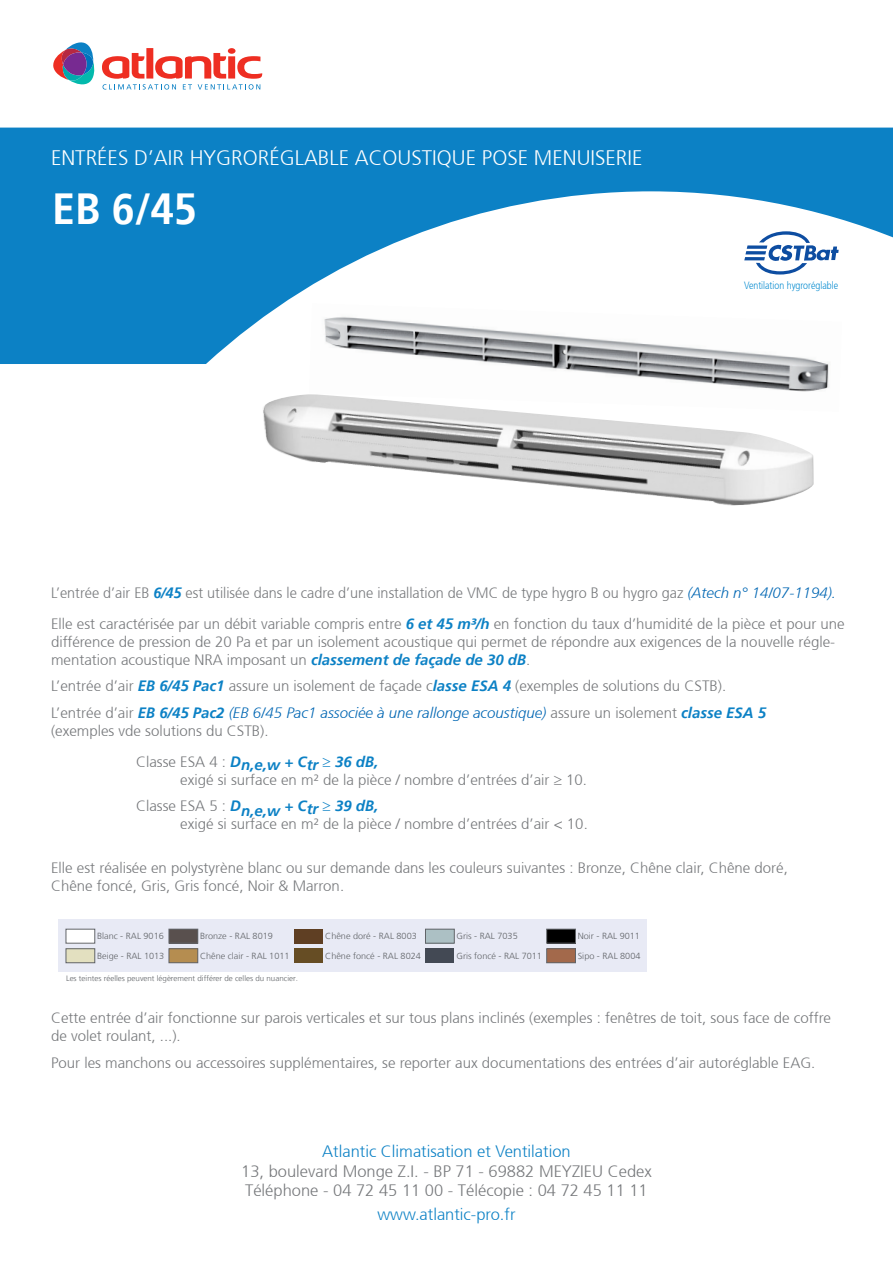
<style>
.page{position:relative;width:893px;height:1263px;background:#fff}
.page>*{position:absolute;margin:0;border:0;box-sizing:border-box;transform-origin:0 0}
.t1{font:700 43.5px "Frutiger 65";color:#fff;scale:.95 1}
.t2{font:300 21px "Frutiger 45";color:#fff}
.t3{font:300 16.5px/19.5px "Frutiger 45";color:#76787b;text-align:center}
.t4{font:300 16.5px "Frutiger 45";color:#0c81c5}
.t5{font:300 15px/18px "Frutiger 45";color:#76787b}
.t6{font:300 15px "Frutiger 45";color:#76787b;scale:.96 1}
.t7{font:300 10.5px "Frutiger 45";color:#0089cf;scale:.84 1}
.t8{font:300 8.85px "Frutiger";color:#616468}
.t9{font:300 7.8px "Frutiger";color:#616468}
.s1{font-family:"Frutiger 66";font-weight:700;font-style:italic;color:#0c81c5}
.s2{font-family:"Frutiger 46";font-style:italic;color:#0166b3}
.s3{color:#0c81c5}
</style>
<div class="page">
<svg style="left:0;top:128px;width:893px;height:236px;fill:#0c81c5"></svg>
<svg style="left:53px;top:42px;width:42px;height:43px"></svg>
<svg style="left:102px;top:48px;width:160px;height:42px"></svg>
<img style="left:309px;top:303px;width:533px;height:89px">
<img style="left:263px;top:394px;width:551px;height:112px">
<div style="left:58px;top:920px;width:589px;height:52px;background:#e8eaf5"></div>
<div style="left:66px;top:929px;width:29px;height:14px;background:#fff"></div>
<div style="left:66px;top:929px;width:29px;height:14px;border:1px solid #616468"></div>
<div style="left:66px;top:949px;width:29px;height:14px;background:#e3e0c0"></div>
<div style="left:66px;top:948px;width:29px;height:15px;border:1px solid #616468"></div>
<div style="left:169px;top:929px;width:29px;height:14px;background:#59504e"></div>
<div style="left:169px;top:929px;width:29px;height:14px;border:1px solid #616468"></div>
<div style="left:169px;top:949px;width:29px;height:14px;background:#b58d50"></div>
<div style="left:169px;top:948px;width:29px;height:15px;border:1px solid #616468"></div>
<div style="left:294px;top:929px;width:29px;height:14px;background:#5f3f23"></div>
<div style="left:294px;top:949px;width:29px;height:14px;background:#664d24"></div>
<div style="left:425px;top:929px;width:29px;height:14px;background:#acc0c4"></div>
<div style="left:425px;top:929px;width:29px;height:14px;border:1px solid #616468"></div>
<div style="left:425px;top:949px;width:29px;height:14px;background:#434954"></div>
<div style="left:547px;top:929px;width:28px;height:14px;background:#000"></div>
<div style="left:546px;top:929px;width:30px;height:14px;border:1px solid #616468"></div>
<div style="left:547px;top:949px;width:28px;height:14px;background:#a3694b"></div>
<div style="left:546px;top:948px;width:30px;height:15px;border:1px solid #616468"></div>
<svg style="left:744px;top:231px;width:95px;height:43px"></svg>
<p class="t2" style="left:51px;top:145px;width:593px">ENTRÉES D’AIR HYGRORÉGLABLE ACOUSTIQUE POSE MENUISERIE</p>
<p class="t1" style="left:52px;top:183px;width:154px">EB 6/45</p>
<p class="t7" style="left:744px;top:279px;width:113px">Ventilation hygroréglable</p>
<p class="t6" style="left:51px;top:584px;width:819px">L’entrée d’air EB <span class="s1">6/45</span> est utilisée dans le cadre d’une installation de VMC de type hygro B ou hygro gaz <span class="s2">(Atech n° 14/07-1194).</span></p>
<p class="t5" style="left:51px;top:615px;width:795px">Elle est caractérisée par un débit variable compris entre <span class="s1">6 et 45 m³/h</span> en fonction du taux d’humidité de la pièce et pour une différence de pression de 20 Pa et par un isolement acoustique qui permet de répondre aux exigences de la nouvelle régle&shy;mentation acoustique NRA imposant un <span class="s1">classement de façade de 30 dB</span>.</p>
<p class="t5" style="left:51px;top:677px;width:677px">L’entrée d’air <span class="s1">EB 6/45 Pac1</span> assure un isolement de façade c<span class="s1">lasse ESA 4</span> (exemples de solutions du CSTB).</p>
<p class="t5" style="left:51px;top:704px;width:717px">L’entrée d’air <span class="s1">EB 6/45 Pac2</span> <span class="s2">(EB 6/45 Pac1 associée à une rallonge acoustique)</span> assure un isolement <span class="s1">classe ESA 5 </span>(exemples vde solutions du CSTB).</p>
<p class="t5" style="left:180px;top:753px;width:408px;text-indent:-44px">Classe ESA 4 : <span class="s1">Dn,e,w + Ctr</span> <span class="s3">≥</span> <span class="s1">36 dB,<br></span>exigé si surface en m² de la pièce / nombre d’entrées d’air ≥ 10.</p>
<p class="t5" style="left:180px;top:797px;width:409px;text-indent:-44px">Classe ESA 5 : <span class="s1">Dn,e,w + Ctr</span> <span class="s3">≥</span> <span class="s1">39 dB,<br></span>exigé si surface en m² de la pièce / nombre d’entrées d’air &lt; 10.</p>
<p class="t5" style="left:51px;top:859px;width:738px">Elle est réalisée en polystyrène blanc ou sur demande dans les couleurs suivantes : Bronze, Chêne clair, Chêne doré,<br>Chêne foncé, Gris, Gris foncé, Noir &amp; Marron.</p>
<p class="t8" style="left:97px;top:931px;width:68px">Blanc - RAL 9016</p>
<p class="t8" style="left:97px;top:950px;width:69px">Beige - RAL 1013</p>
<p class="t8" style="left:200px;top:931px;width:74px">Bronze - RAL 8019</p>
<p class="t8" style="left:200px;top:950px;width:91px">Chêne clair - RAL 1011</p>
<p class="t9" style="left:66px;top:974px;width:233px">Les teintes réelles peuvent légèrement différer de celles du nuancier.</p>
<p class="t8" style="left:325px;top:931px;width:93px">Chêne doré - RAL 8003</p>
<p class="t8" style="left:325px;top:950px;width:97px">Chêne foncé - RAL 8024</p>
<p class="t8" style="left:457px;top:931px;width:63px">Gris - RAL 7035</p>
<p class="t8" style="left:457px;top:950px;width:87px">Gris foncé - RAL 7011</p>
<p class="t8" style="left:578px;top:931px;width:64px">Noir - RAL 9011</p>
<p class="t8" style="left:578px;top:950px;width:64px">Sipo - RAL 8004</p>
<p class="t5" style="left:51px;top:1009px;width:781px">Cette entrée d’air fonctionne sur parois verticales et sur tous plans inclinés (exemples : fenêtres de toit, sous face de coffre de volet roulant, ...).</p>
<p class="t5" style="left:51px;top:1054px;width:766px">Pour les manchons ou accessoires supplémentaires, se reporter aux documentations des entrées d’air autoréglable EAG.</p>
<p class="t3" style="left:241px;top:1142px;width:412px"><span class="s3">Atlantic Climatisation et Ventilation<br></span>13, boulevard Monge Z.I. - BP 71 - 69882 MEYZIEU Cedex<br>Téléphone - 04 72 45 11 00 - Télécopie : 04 72 45 11 11</p>
<p class="t4" style="left:377px;top:1205px;width:140px">www.atlantic-pro.fr</p>
</div>
